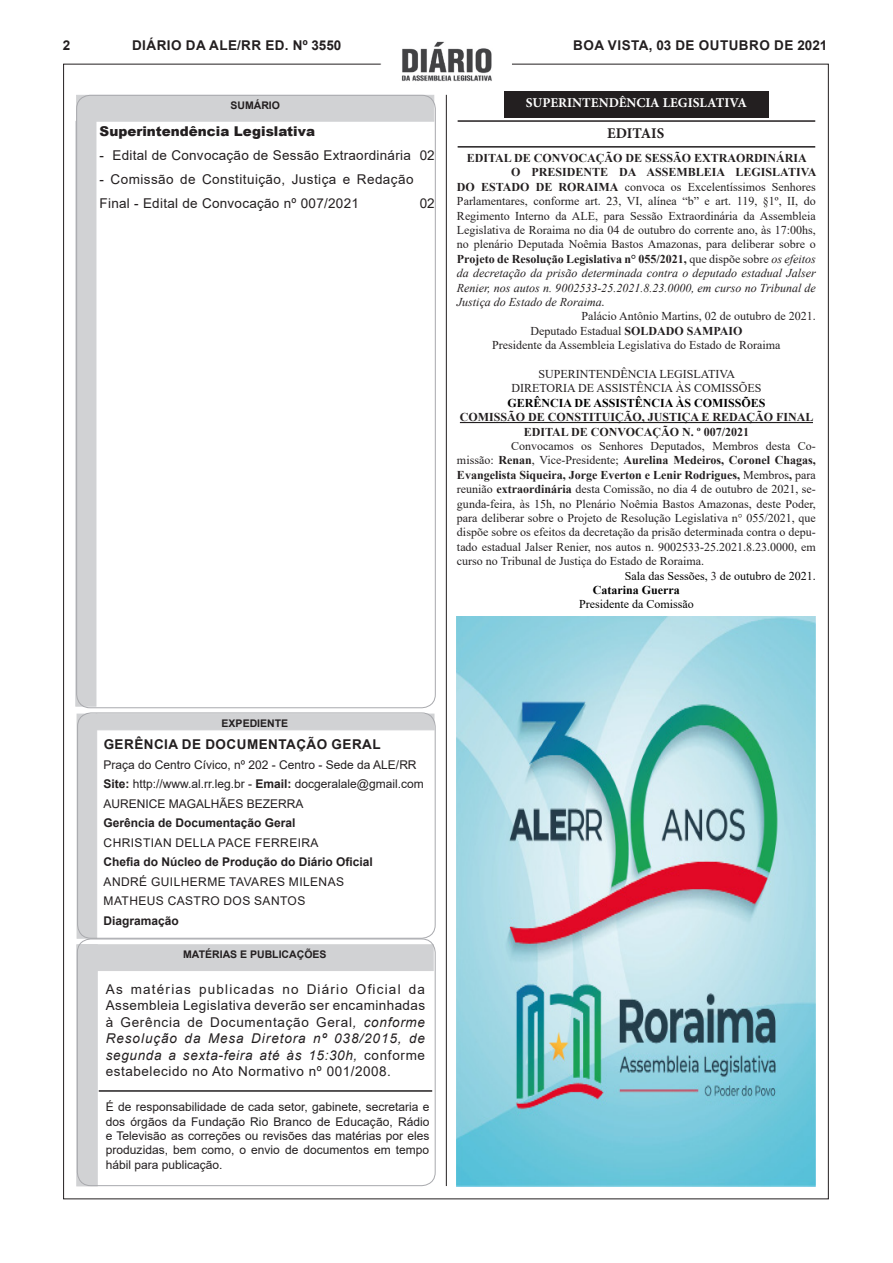
<style>
.page{position:relative;width:893px;height:1263px;background:#fff}
.page>*{position:absolute;margin:0;border:0;box-sizing:border-box;transform-origin:0 0}
.t1{font:700 14.85px "Minion Pro";color:#231f20}
.t2{font:13.5px/16.5px "Arial";letter-spacing:.03em;color:#231f20;text-align:justify}
.t3{font:700 13.5px "Arial";letter-spacing:.035em;color:#231f20}
.t4{font:700 13.5px "Minion Pro";color:#fff}
.t5{font:900 13.5px "Arial";color:#231f20}
.Body_Text_2{font:12px/14.4px "Times New Roman";color:#231f20;text-align:justify}
.t6{font:12px/14.4px "Arial";color:#231f20;text-align:justify}
.Heading_6{font:700 12px "Times New Roman";color:#231f20}
.t7{font:700 12px "Arial";color:#231f20}
.t8{font:12px "Arial";letter-spacing:.035em;color:#231f20}
.t9{font:12px "Times New Roman";color:#000}
.t10{font:700 12px "Times New Roman";color:#000}
.t11{font:700 10.5px "Arial";color:#231f20}
.s1{font-weight:700}
.s2{font-style:italic}
.s3{color:#231f20}
</style>
<div class="page">
<img style="left:401px;top:41px;width:91px;height:40px">
<hr style="left:446px;top:95px;width:1px;height:1091px;background:#231f20">
<hr style="left:460px;top:422px;width:353px;height:1px;background:#231f20">
<div style="left:504px;top:91px;width:264px;height:27px;background:#231f20"></div>
<hr style="left:458px;top:120px;width:357px;height:2px;background:#231f20">
<hr style="left:458px;top:146px;width:357px;height:2px;background:#231f20">
<div style="left:77px;top:714px;width:20px;height:224px;background:#d1d2d4"></div>
<div style="left:76px;top:944px;width:22px;height:242px;background:#d1d2d4"></div>
<div style="left:78px;top:944px;width:356px;height:27px;background:#d1d2d4"></div>
<hr style="left:99px;top:1090px;width:333px;height:2px;background:#231f20">
<div style="left:76px;top:95px;width:358px;height:27px;background:#d1d2d4"></div>
<div style="left:96px;top:714px;width:338px;height:16px;background:#d1d2d4"></div>
<div style="left:75px;top:121px;width:21px;height:585px;background:#d1d2d4;border:1px solid #d1d2d4"></div>
<div style="left:77px;top:938px;width:359px;height:248px;border:1px solid #a8a9ad;border-radius:14px"></div>
<div style="left:77px;top:712px;width:359px;height:226px;border:1px solid #a8a9ad;border-radius:14px"></div>
<img style="left:457px;top:617px;width:359px;height:569px">
<p class="t3" style="left:63px;top:36px;width:9px">2</p>
<p class="t3" style="left:132px;top:35px;width:211px">DIÁRIO DA ALE/RR ED. Nº 3550</p>
<p class="t3" style="left:573px;top:35px;width:256px">BOA VISTA, 03 DE OUTUBRO DE 2021</p>
<p class="t11" style="left:230px;top:98px;width:51px">SUMÁRIO</p>
<p class="t5" style="left:100px;top:121px;width:217px">Superintendência Legislativa</p>
<p class="t2" style="left:100px;top:147px;width:313px">- Edital de Convocação de Sessão Extraordinária</p>
<p class="t2" style="left:100px;top:167px;width:315px;line-height:24px">- Comissão de Constituição, Justiça e Redação<br>Final - Edital de Convocação nº 007/2021</p>
<p class="t2" style="left:420px;top:147px;width:17px">02</p>
<p class="t2" style="left:420px;top:195px;width:17px">02</p>
<p class="t4" style="left:526px;top:93px;width:223px">SUPERINTENDÊNCIA LEGISLATIVA</p>
<p class="t1" style="left:607px;top:122px;width:59px">EDITAIS</p>
<p class="Heading_6" style="left:467px;top:149px;width:341px">EDITAL DE CONVOCAÇÃO DE SESSÃO EXTRAORDINÁRIA</p>
<p class="Body_Text_2" style="left:457px;top:165px;width:361px;text-indent:54px"><span class="s1">O PRESIDENTE DA ASSEMBLEIA LEGISLATIVA DO ESTADO DE RORAIMA</span> convoca os Excelentíssimos Senhores Parlamentares, conforme art. 23, VI, alínea “b” e art. 119, §1º, II, do Regimento Interno da ALE, para Sessão Extraordinária da Assembleia Legislativa de Roraima no dia 04 de outubro do corrente ano, às 17:00hs, no plenário Deputada Noêmia Bastos Amazonas, para deliberar sobre o <span class="s1">Projeto de Resolução Legislativa n° 055/2021,</span> que dispõe sobre <span class="s2">os efeitos da decretação da prisão determinada contra o deputado estadual Jalser Renier, nos autos n. 9002533-25.2021.8.23.0000, em curso no Tribunal de Justiça do Estado de Roraima</span>.</p>
<p class="Body_Text_2" style="left:582px;top:309px;width:236px">Palácio Antônio Martins, 02 de outubro de 2021.</p>
<p class="Body_Text_2" style="left:530px;top:323px;width:214px">Deputado Estadual <span class="s1">SOLDADO SAMPAIO</span></p>
<p class="Body_Text_2" style="left:492px;top:338px;width:290px">Presidente da Assembleia Legislativa do Estado de Roraima</p>
<p class="Body_Text_2" style="left:538px;top:366px;width:198px">SUPERINTENDÊNCIA LEGISLATIVA</p>
<p class="Body_Text_2" style="left:511px;top:381px;width:251px">DIRETORIA DE ASSISTÊNCIA ÀS COMISSÕES</p>
<p class="t10" style="left:507px;top:394px;width:260px">GERÊNCIA DE ASSISTÊNCIA ÀS COMISSÕES</p>
<p class="Heading_6" style="left:460px;top:409px;width:355px">COMISSÃO DE CONSTITUIÇÃO, JUSTIÇA E REDAÇÃO FINAL</p>
<p class="Heading_6" style="left:524px;top:423px;width:227px">EDITAL DE CONVOCAÇÃO N. º 007/2021</p>
<p class="Body_Text_2" style="left:457px;top:438px;width:360px;text-indent:54px">Convocamos os Senhores Deputados, Membros desta Co&shy;missão: <span class="s1">Renan</span>, Vice-Presidente; <span class="s1">Aurelina Medeiros, Coronel Chagas, Evangelista Siqueira, Jorge Everton e Lenir Rodrigues,</span> Membros<span class="s1">,</span> para reunião <span class="s1">extraordinária</span> desta Comissão, no dia 4 de outubro de 2021, se&shy;gunda-feira, às 15h, no Plenário Noêmia Bastos Amazonas, deste Poder, para deliberar sobre o Projeto de Resolução Legislativa n° 055/2021, que dispõe sobre os efeitos da decretação da prisão determinada contra o depu&shy;tado estadual Jalser Renier, nos autos n. 9002533-25.2021.8.23.0000, em curso no Tribunal de Justiça do Estado de Roraima.</p>
<p class="t9" style="left:625px;top:567px;width:192px">Sala das Sessões, <span class="s3">3</span> de outubro de 2021.</p>
<p class="t10" style="left:593px;top:581px;width:88px">Catarina Guerra</p>
<p class="t9" style="left:579px;top:596px;width:116px">Presidente da Comissão</p>
<p class="t11" style="left:222px;top:716px;width:68px">EXPEDIENTE</p>
<p class="t3" style="left:104px;top:735px;width:279px">GERÊNCIA DE DOCUMENTAÇÃO GERAL</p>
<p class="t6" style="left:103px;top:757px;width:315px">Praça do Centro Cívico, nº 202 - Centro - Sede da ALE/RR</p>
<p class="t6" style="left:103px;top:777px;width:322px"><span class="s1">Site:</span> http://www.al.rr.leg.br - <span class="s1">Email:</span> docgeralale@gmail.com</p>
<p class="t6" style="left:103px;top:796px;width:202px">AURENICE MAGALHÃES BEZERRA</p>
<p class="t7" style="left:103px;top:815px;width:194px">Gerência de Documentação Geral</p>
<p class="t8" style="left:104px;top:834px;width:216px">CHRISTIAN DELLA PACE FERREIRA</p>
<p class="t7" style="left:103px;top:854px;width:271px">Chefia do Núcleo de Produção do Diário Oficial</p>
<p class="t8" style="left:104px;top:873px;width:242px">ANDRÉ GUILHERME TAVARES MILENAS</p>
<p class="t8" style="left:104px;top:893px;width:203px">MATHEUS CASTRO DOS SANTOS</p>
<p class="t7" style="left:103px;top:912px;width:77px">Diagramação</p>
<p class="t11" style="left:183px;top:947px;width:145px">MATÉRIAS E PUBLICAÇÕES</p>
<p class="t2" style="left:106px;top:981px;width:321px">As matérias publicadas no Diário Oficial da Assembleia Legislativa deverão ser encaminhadas à Gerência de Documentação Geral<span class="s2">, conforme Resolução da Mesa Diretora nº 038/2015, de segunda a sexta-feira até às 15:30h,</span> conforme estabelecido no Ato Normativo nº 001/2008.</p>
<p class="t6" style="left:106px;top:1100px;width:325px">É de responsabilidade de cada setor, gabinete, secretaria e dos órgãos da Fundação Rio Branco de Educação, Rádio e Televisão as correções ou revisões das matérias por eles produzidas, bem como, o envio de documentos em tempo hábil para publicação.</p>
</div>
